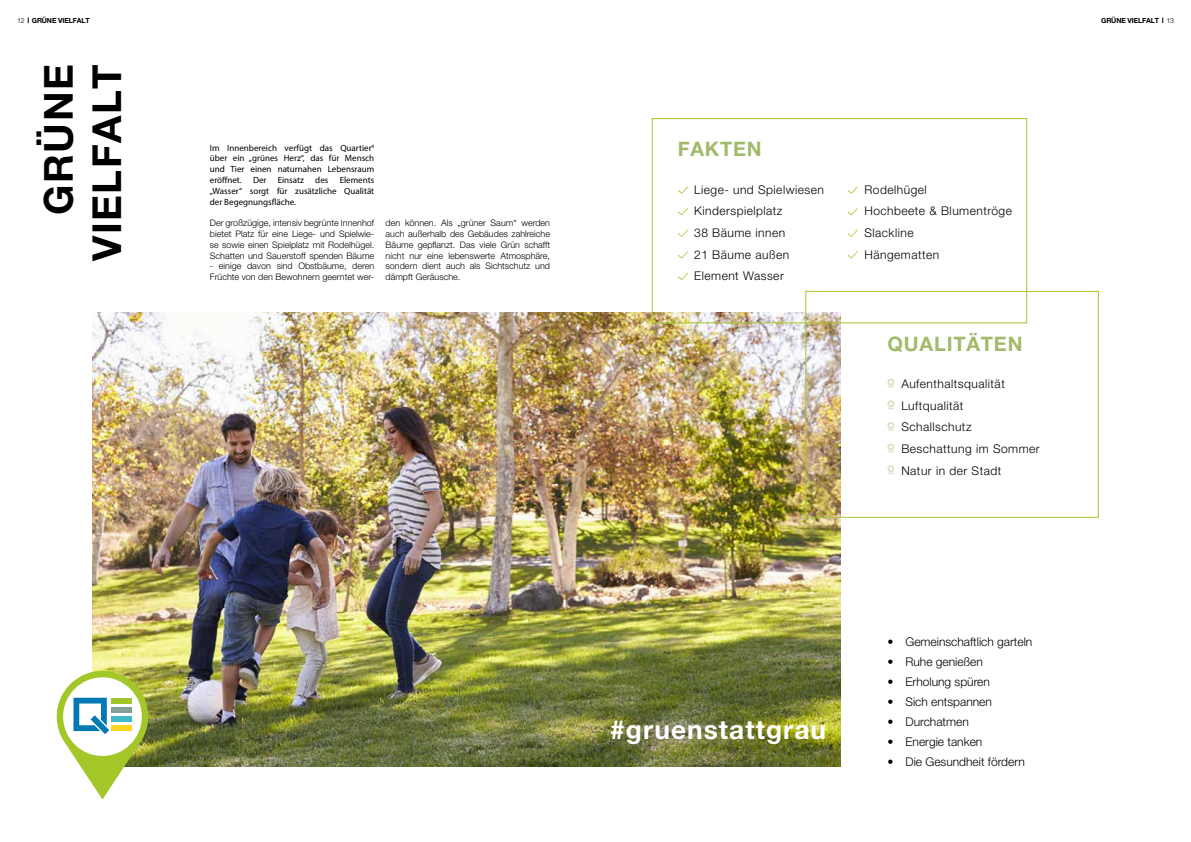
<style>
.page{position:relative;width:1191px;height:842px;background:#fff}
.page>*{position:absolute;margin:0;border:0;box-sizing:border-box;transform-origin:0 0}
.t1{font:700 40px/48px "Helvetica Neue LT Pro";letter-spacing:.04em;color:#000;text-align:right}
.t2{font:700 26.3px "Helvetica Neue LT Pro";letter-spacing:.04em;color:#fff}
.t3{font:700 20px "Helvetica Neue LT Pro";letter-spacing:.04em;color:#a2bb6a}
.t4{font:300 12px/21.6px "Helvetica Neue LT Pro";letter-spacing:.04em;color:#000}
.t5{font:300 12px "Helvetica Neue LT Pro";color:#000}
.t6{font:300 9px/10.8px "Helvetica Neue LT Pro";color:#000;text-align:justify}
.t7{font:9px/10.8px "Myriad Pro";color:#000;text-align:justify}
.t8{font:700 7px "Helvetica Neue LT Pro";letter-spacing:-.02em;color:#000}
.s1{font-weight:300}
</style>
<div class="page">
<img style="left:92px;top:313px;width:748px;height:454px">
<div style="left:651px;top:118px;width:376px;height:205px;border:1px solid #a3c628"></div>
<div style="left:805px;top:291px;width:293px;height:227px;border:1px solid #a3c628"></div>
<svg style="left:887px;top:379px;width:7px;height:9px"></svg>
<svg style="left:887px;top:400px;width:7px;height:10px"></svg>
<svg style="left:887px;top:422px;width:7px;height:9px"></svg>
<svg style="left:887px;top:444px;width:7px;height:9px"></svg>
<svg style="left:887px;top:465px;width:7px;height:10px"></svg>
<svg style="left:677px;top:186px;width:11px;height:8px"></svg>
<svg style="left:847px;top:186px;width:11px;height:8px"></svg>
<svg style="left:677px;top:208px;width:11px;height:7px"></svg>
<svg style="left:847px;top:208px;width:11px;height:7px"></svg>
<svg style="left:677px;top:230px;width:11px;height:7px"></svg>
<svg style="left:847px;top:230px;width:11px;height:7px"></svg>
<svg style="left:677px;top:251px;width:11px;height:8px"></svg>
<svg style="left:847px;top:251px;width:11px;height:8px"></svg>
<svg style="left:677px;top:273px;width:11px;height:7px"></svg>
<svg style="left:57px;top:671px;width:91px;height:128px"></svg>
<p class="t8" style="left:17px;top:16px;width:74px"><span class="s1">12</span> GRÜNE VIELFALT</p>
<p class="t8" style="left:1101px;top:16px;width:74px">GRÜNE VIELFALT <span class="s1">13</span></p>
<h1 class="t1" style="left:34px;top:261px;width:199px;rotate:-90deg">GRÜNE<br>VIELFALT</h1>
<p class="t7" style="left:210px;top:142px;width:166px">Im Innenbereich verfügt das Quartier<sup>4 </sup>über ein „grünes Herz“, das für Mensch und Tier einen naturnahen Lebensraum eröffnet.</p>
<p class="t7" style="left:210px;top:174px;width:166px;text-indent:130px">Elements „Wasser“ sorgt für zusätzliche Qualität der Begegnungsfläche.</p>
<p class="t6" style="left:210px;top:217px;width:166px">Der großzügige, intensiv begrünte Innenhof bietet Platz für eine Liege- und Spielwie&shy;se sowie einen Spielplatz mit Rodelhügel.<br>Schatten und Sauerstoff spenden Bäume</p>
<p class="t6" style="left:210px;top:261px;width:166px">- einige davon sind Obstbäume, deren<br>Früchte von den Bewohnern geerntet wer-</p>
<p class="t7" style="left:253px;top:174px;width:15px">Der</p>
<p class="t7" style="left:278px;top:174px;width:28px">Einsatz</p>
<p class="t7" style="left:315px;top:174px;width:15px">des</p>
<p class="t6" style="left:386px;top:217px;width:166px">den können. Als „grüner Saum“ werden auch außerhalb des Gebäudes zahlreiche Bäume gepflanzt. Das viele Grün schafft nicht nur eine lebenswerte Atmosphäre, sondern dient auch als Sichtschutz und dämpft Geräusche.</p>
<h3 class="t3" style="left:677px;top:137px;width:85px">FAKTEN</h3>
<h3 class="t4" style="left:694px;top:178px;width:131px">Liege- und Spielwiesen<br>Kinderspielplatz<br>38 Bäume innen<br>21 Bäume außen<br>Element Wasser</h3>
<h3 class="t4" style="left:864px;top:178px;width:149px">Rodelhügel<br>Hochbeete &amp; Blumentröge<br>Slackline<br>Hängematten</h3>
<h3 class="t3" style="left:887px;top:331px;width:136px">QUALITÄTEN</h3>
<h3 class="t4" style="left:901px;top:373px;width:140px">Aufenthaltsqualität<br>Luftqualität<br>Schallschutz<br>Beschattung im Sommer<br>Natur in der Stadt</h3>
<h2 class="t2" style="left:610px;top:714px;width:217px">#gruenstattgrau</h2>
<h3 class="t5" style="left:887px;top:634px;width:146px">• Gemeinschaftlich garteln</h3>
<h3 class="t5" style="left:887px;top:654px;width:97px">• Ruhe genießen</h3>
<h3 class="t5" style="left:887px;top:674px;width:104px">• Erholung spüren</h3>
<h3 class="t5" style="left:887px;top:694px;width:106px">• Sich entspannen</h3>
<h3 class="t5" style="left:887px;top:714px;width:83px">• Durchatmen</h3>
<h3 class="t5" style="left:887px;top:734px;width:96px">• Energie tanken</h3>
<h3 class="t5" style="left:887px;top:754px;width:139px">• Die Gesundheit fördern</h3>
</div>
